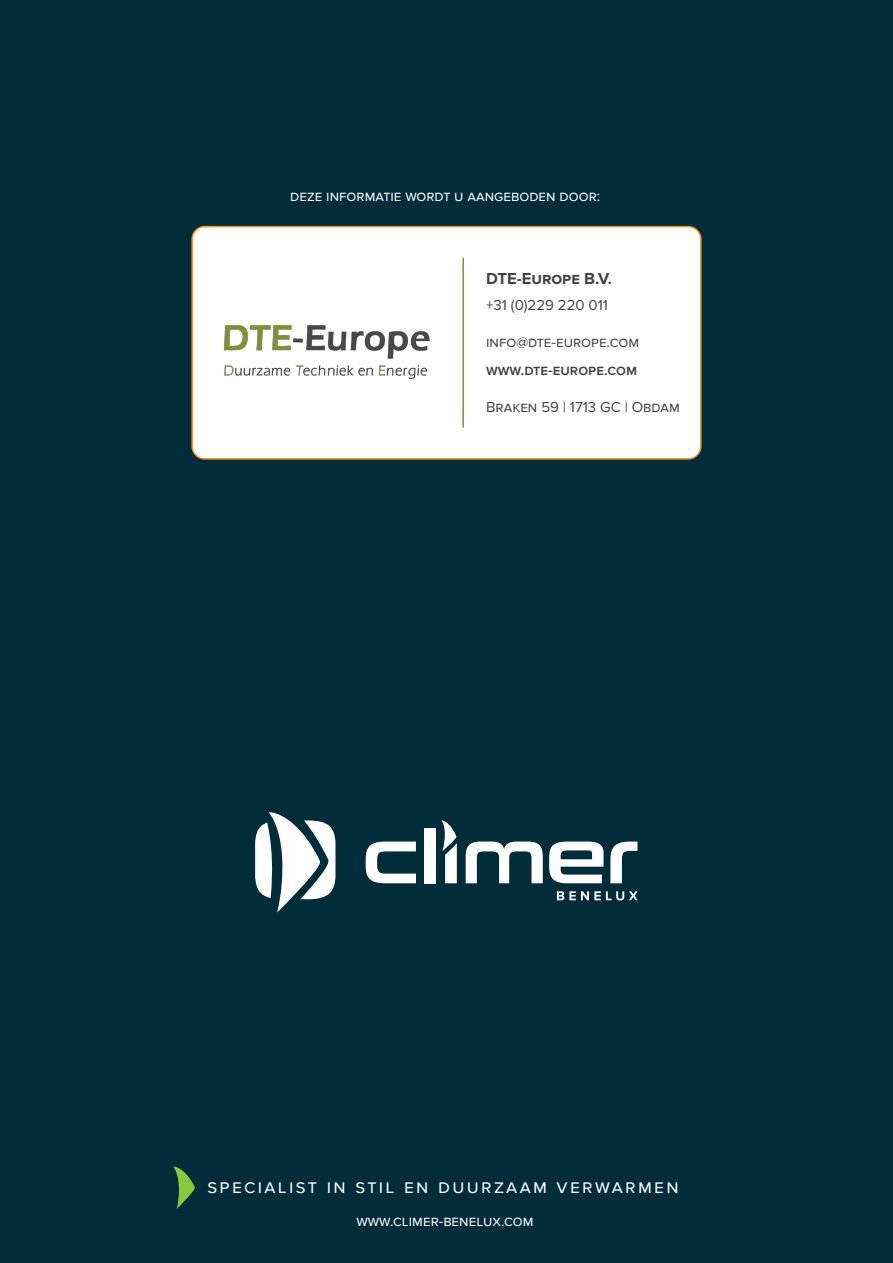
<style>
.page{position:relative;width:893px;height:1263px;background:#012c3a}
.page>*{position:absolute;margin:0;border:0;box-sizing:border-box;transform-origin:0 0}
.t1{font:19.35px "Proxima Nova";letter-spacing:.12em;color:#fff}
.t2{font:700 16.5px "Proxima Nova";color:#404245}
.t3{font:15px "Proxima Nova";color:#fff}
.t4{font:15px "Proxima Nova";color:#404245}
.t5{font:600 15px "Proxima Nova";color:#404245}
</style>
<div class="page">
<svg style="left:255px;top:812px;width:80px;height:100px"></svg>
<svg style="left:366px;top:841px;width:50px;height:42px"></svg>
<div style="left:424px;top:828px;width:12px;height:55px;background:#fff"></div>
<svg style="left:466px;top:841px;width:77px;height:42px"></svg>
<svg style="left:549px;top:841px;width:54px;height:42px"></svg>
<svg style="left:610px;top:841px;width:27px;height:42px"></svg>
<svg style="left:441px;top:820px;width:16px;height:63px"></svg>
<svg style="left:557px;top:891px;width:81px;height:9px"></svg>
<svg style="left:173px;top:1166px;width:22px;height:43px"></svg>
<div style="left:192px;top:227px;width:509px;height:232px;background:#fff;border-radius:13px"></div>
<div style="left:191px;top:226px;width:511px;height:234px;border:2px solid #f48c1f;border-radius:13px"></div>
<img style="left:223px;top:325px;width:207px;height:54px">
<hr style="left:462px;top:258px;width:2px;height:170px;background:#819034">
<p class="t3" style="left:290px;top:187px;width:312px">deze informatie wordt u aangeboden door:</p>
<p class="t2" style="left:486px;top:268px;width:127px">DTE-Europe B.V.</p>
<p class="t4" style="left:486px;top:297px;width:123px">+31 (0)229 220 011</p>
<p class="t4" style="left:486px;top:333px;width:155px">info@dte-europe.com</p>
<p class="t5" style="left:486px;top:359px;width:153px">www.dte-europe.com</p>
<p class="t4" style="left:486px;top:398px;width:195px">Braken 59 | 1713 GC | Obdam</p>
<p class="t1" style="left:208px;top:1176px;width:473px">specialist in stil en duurzaam verwarmen</p>
<p class="t3" style="left:356px;top:1212px;width:179px">www.climer-benelux.com</p>
</div>
